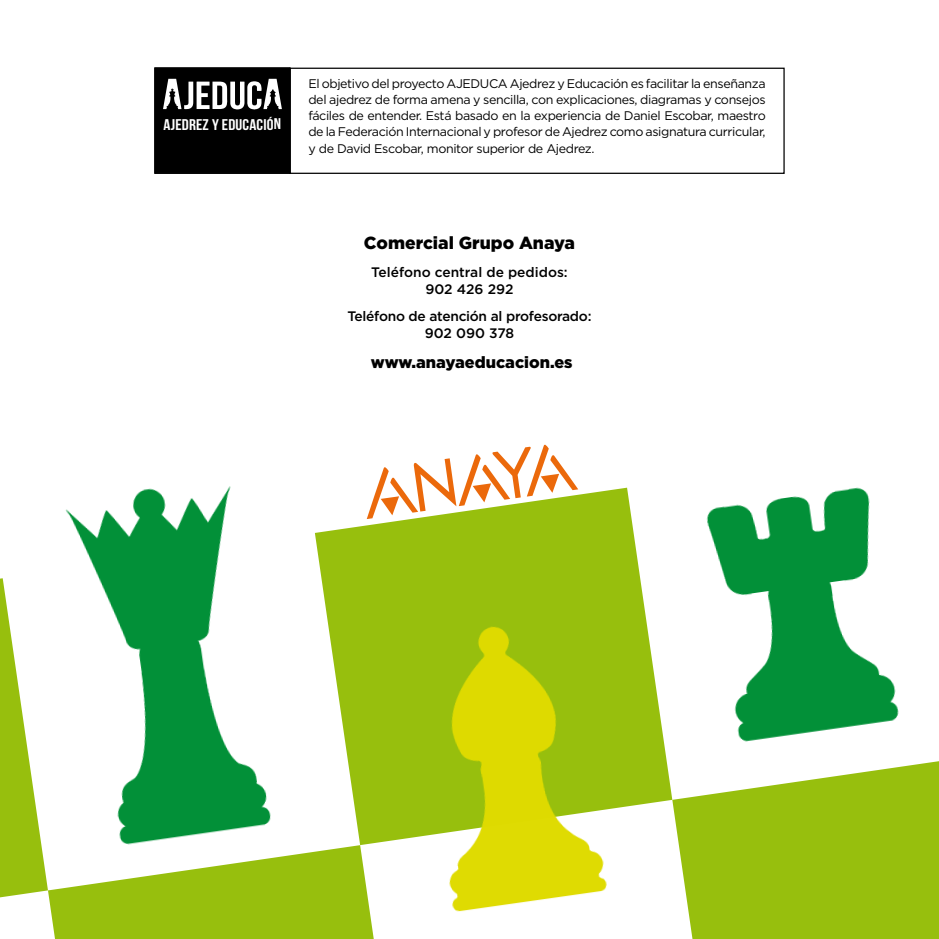
<style>
.page{position:relative;width:939px;height:939px;background:#fff}
.page>*{position:absolute;margin:0;border:0;box-sizing:border-box;transform-origin:0 0}
.t1{font:900 17.5px "Gotham";color:#000}
.t2{font:900 16.25px "Gotham";color:#000}
.t3{font:15.5px "Bebas Neue";letter-spacing:.005em;color:#fff;scale:1.11 1}
.t4{font:500 13.75px/16.8px "Gotham";letter-spacing:-.02em;color:#000;text-align:center}
.t5{font:500 13.75px/16.8px "Gotham";color:#000;text-align:center}
.t6{font:12.5px/16.2px "Gotham";letter-spacing:-.03em;color:#000;text-align:justify}
</style>
<div class="page">
<svg style="left:315px;top:488px;width:357px;height:355px;fill:#97bf0d"></svg>
<svg style="left:672px;top:761px;width:267px;height:178px;background:#9ec31d"></svg>
<svg style="left:0;top:578px;width:374px;height:361px"></svg>
<svg style="left:367px;top:444px;width:211px;height:75px"></svg>
<img style="left:392px;top:595px;width:239px;height:317px">
<img style="left:680px;top:487px;width:242px;height:293px">
<img style="left:60px;top:486px;width:224px;height:388px">
<div style="left:154px;top:67px;width:136px;height:107px;background:#000;border:1px solid #000"></div>
<img style="left:163px;top:79px;width:119px;height:30px">
<div style="left:289px;top:68px;width:496px;height:106px;border:1px solid #000"></div>
<div style="left:154px;top:68px;width:137px;height:106px;border:1px solid #000"></div>
<p class="t3" style="left:164px;top:116px;width:107px">AJEDREZ Y EDUCACIÓN</p>
<p class="t6" style="left:308px;top:75px;width:459px">El objetivo del proyecto AJEDUCA Ajedrez y Educación es facilitar la enseñanza del ajedrez de forma amena y sencilla, con explicaciones, diagramas y consejos fáciles de entender. Está basado en la experiencia de Daniel Escobar, maestro de la Federación Internacional y profesor de Ajedrez como asignatura curricular, y de David Escobar, monitor superior de Ajedrez.</p>
<h1 class="t1" style="left:364px;top:231px;width:212px">Comercial Grupo Anaya</h1>
<p class="t5" style="left:371px;top:263px;width:198px">Teléfono central de pedidos:<br>902 426 292</p>
<p class="t4" style="left:347px;top:308px;width:245px">Teléfono de atención al profesorado:<br>902 090 378</p>
<h2 class="t2" style="left:371px;top:351px;width:203px">www.anayaeducacion.es</h2>
</div>
